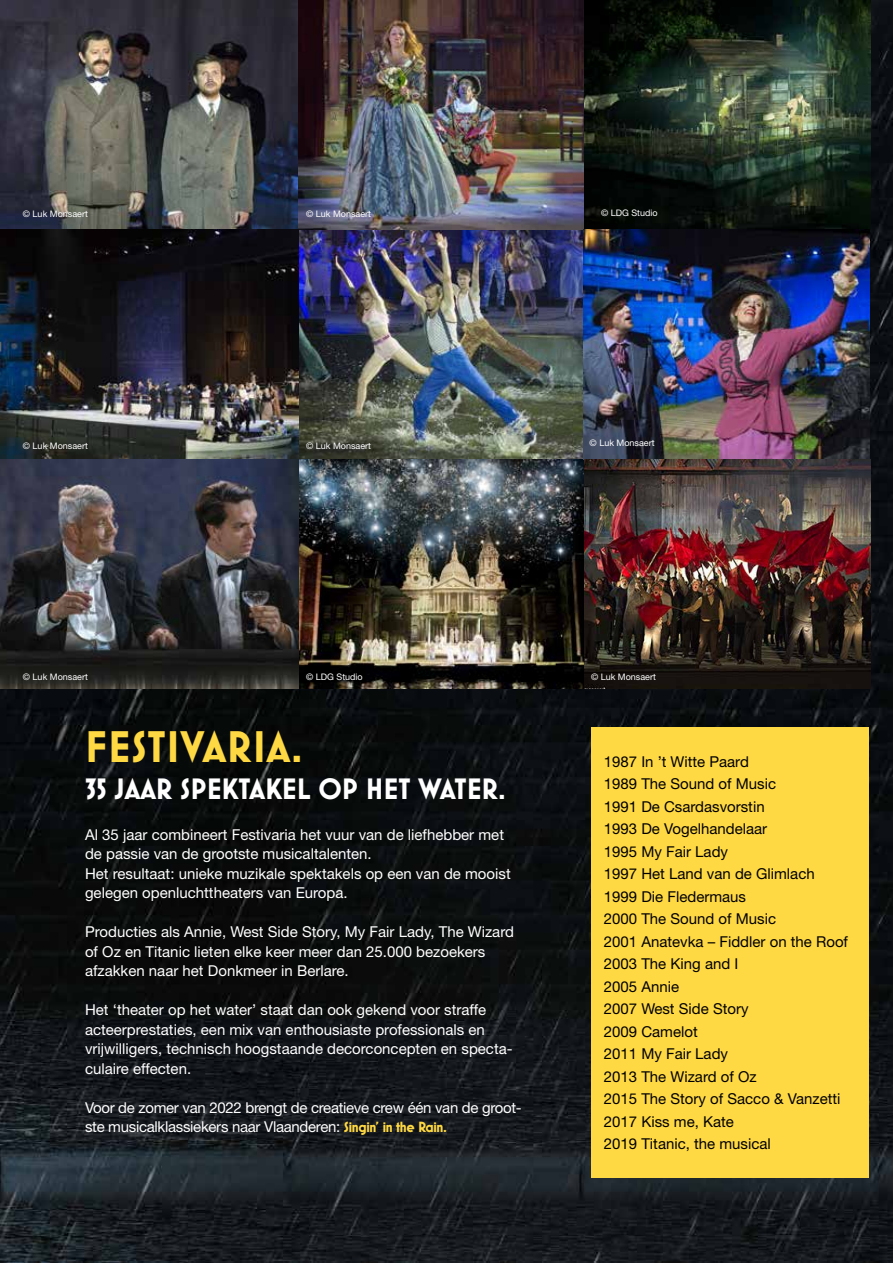
<style>
.page{position:relative;width:893px;height:1263px;background:#fff}
.page>*{position:absolute;margin:0;border:0;box-sizing:border-box;transform-origin:0 0}
.t1{font:700 45px "Mostra Nuova";letter-spacing:.02em;color:#ffd943}
.t2{font:700 30px "Mostra Nuova";color:#fff}
.t3{font:condensed 15px/19.5px "Helvetica Neue";color:#fff}
.t4{font:condensed 15px/22.5px "Helvetica Neue";color:#000}
.t5{font:condensed 15px/19.5px "Helvetica Neue";letter-spacing:-.02em;color:#fff}
.t6{font:condensed 9px "Helvetica Neue";color:#fff}
.s1{font-family:"Mostra Nuova";font-weight:700;font-stretch:normal;color:#ffd943}
</style>
<div class="page">
<img style="left:0;top:0;width:893px;height:1263px">
<img style="left:0;top:0;width:870px;height:689px">
<div style="left:591px;top:727px;width:277px;height:451px;background:#ffd943"></div>
<p class="t6" style="left:23px;top:208px;width:66px">© Luk Monsaert</p>
<p class="t6" style="left:306px;top:208px;width:66px">© Luk Monsaert</p>
<p class="t6" style="left:601px;top:208px;width:58px">© LDG Studio</p>
<p class="t6" style="left:23px;top:440px;width:66px">© Luk Monsaert</p>
<p class="t6" style="left:306px;top:440px;width:66px">© Luk Monsaert</p>
<p class="t6" style="left:590px;top:437px;width:66px">© Luk Monsaert</p>
<p class="t6" style="left:23px;top:672px;width:66px">© Luk Monsaert</p>
<p class="t6" style="left:306px;top:672px;width:58px">© LDG Studio</p>
<p class="t6" style="left:591px;top:672px;width:66px">© Luk Monsaert</p>
<h1 class="t1" style="left:85px;top:720px;width:219px">FESTIVARIA.</h1>
<h2 class="t2" style="left:85px;top:771px;width:422px">35 JAAR SPEKTAKEL OP HET WATER.</h2>
<p class="t3" style="left:85px;top:824px;width:427px">Al 35 jaar combineert Festivaria het vuur van de liefhebber met de passie van de grootste musicaltalenten.<br>Het resultaat: unieke muzikale spektakels op een van de mooist gelegen openluchttheaters van Europa.</p>
<p class="t3" style="left:85px;top:922px;width:430px">Producties als Annie, West Side Story, My Fair Lady, The Wizard of Oz en Titanic lieten elke keer meer dan 25.000 bezoekers afzakken naar het Donkmeer in Berlare.</p>
<p class="t3" style="left:85px;top:1000px;width:429px">Het ‘theater op het water’ staat dan ook gekend voor straffe acteerprestaties, een mix van enthousiaste professionals en vrijwilligers, technisch hoogstaande decorconcepten en specta&shy;culaire effecten.</p>
<p class="t5" style="left:85px;top:1097px;width:438px">Voor de zomer van 2022 brengt de creatieve crew één van de groot&shy;ste musicalklassiekers naar Vlaanderen: <span class="s1">Singin’ in the Rain.</span></p>
<p class="t4" style="left:604px;top:750px;width:246px">1987 In ’t Witte Paard<br>1989 The Sound of Music<br>1991 De Csardasvorstin<br>1993 De Vogelhandelaar<br>1995 My Fair Lady<br>1997 Het Land van de Glimlach<br>1999 Die Fledermaus<br>2000 The Sound of Music<br>2001 Anatevka – Fiddler on the Roof<br>2003 The King and I<br>2005 Annie<br>2007 West Side Story<br>2009 Camelot<br>2011 My Fair Lady<br>2013 The Wizard of Oz<br>2015 The Story of Sacco &amp; Vanzetti<br>2017 Kiss me, Kate<br>2019 Titanic, the musical</p>
</div>
